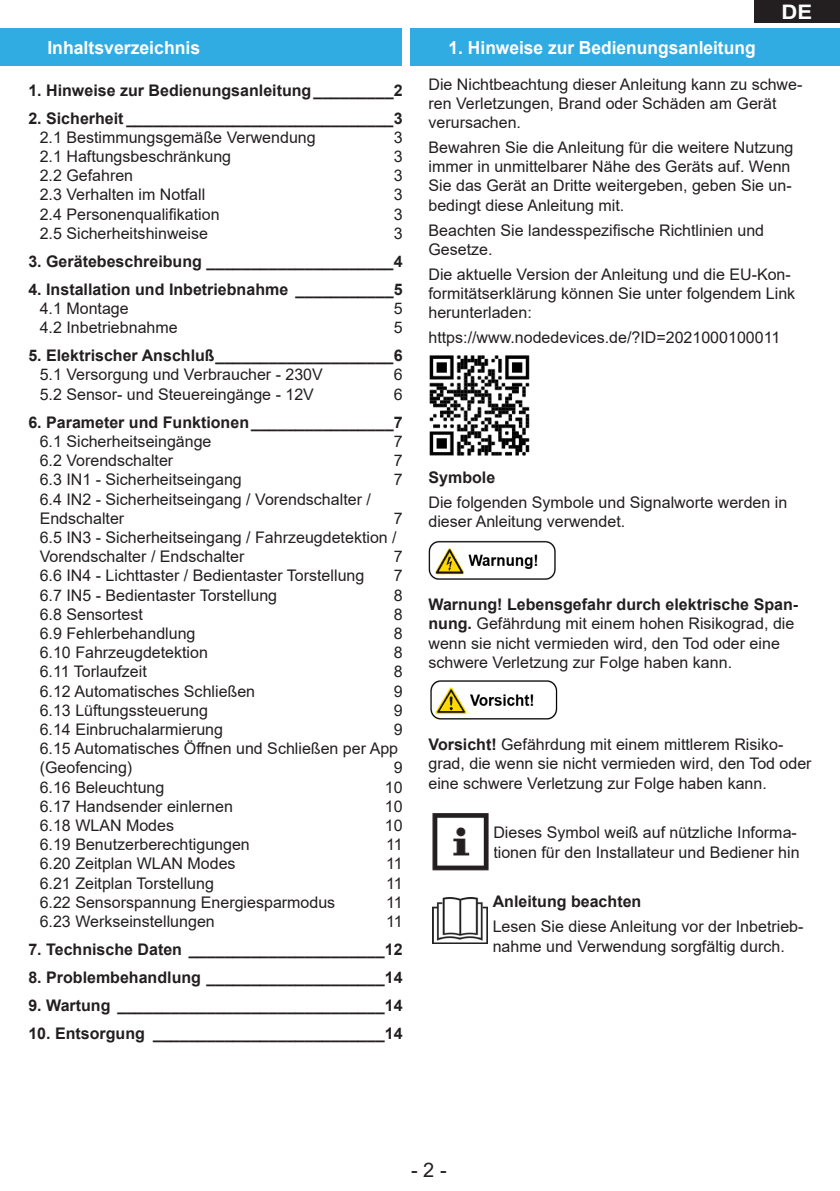
<style>
.page{position:relative;width:840px;height:1191px;background:#fff}
.page>*{position:absolute;margin:0;border:0;box-sizing:border-box;transform-origin:0 0}
.t1{font:20px "Arial";color:#231f20}
.t2{font:700 20px "Arial";color:#fff;scale:1.11 1}
.Überschrift_Balken{font:700 18px "Arial";color:#fff;scale:.96 1}
.Überschrift_Balken_k{font:700 18px "Arial";color:#fff}
.Fließtext{font:16px/19.2px "Arial";color:#231f20}
.Fließtext-2{font:700 16px "Arial";color:#231f20}
.s1{font-weight:700}
</style>
<div class="page">
<div style="left:753px;top:0;width:86px;height:23px;background:#231f20"></div>
<img style="left:428px;top:540px;width:128px;height:40px">
<div style="left:0;top:28px;width:401px;height:38px;background:#31ace2"></div>
<div style="left:410px;top:28px;width:429px;height:38px;background:#31ace2"></div>
<img style="left:429px;top:355px;width:101px;height:101px">
<img style="left:432px;top:897px;width:55px;height:46px">
<img style="left:430px;top:680px;width:127px;height:40px">
<img style="left:432px;top:813px;width:57px;height:58px">
<p class="Überschrift_Balken_k" style="left:47px;top:35px;width:154px">Inhaltsverzeichnis</p>
<p class="Fließtext-2" style="left:28px;top:79px;width:375px">1. Hinweise zur Bedienungsanleitung_________2</p>
<p class="Fließtext-2" style="left:28px;top:107px;width:375px">2. Sicherheit ______________________________3</p>
<p class="Fließtext" style="left:40px;top:127px;width:277px">2.1 Bestimmungsgemäße Verwendung</p>
<p class="Fließtext" style="left:393px;top:127px;width:10px">3</p>
<p class="Fließtext" style="left:40px;top:147px;width:193px">2.1 Haftungsbeschränkung</p>
<p class="Fließtext" style="left:393px;top:147px;width:10px">3</p>
<p class="Fließtext" style="left:40px;top:166px;width:95px">2.2 Gefahren</p>
<p class="Fließtext" style="left:393px;top:166px;width:10px">3</p>
<p class="Fließtext" style="left:40px;top:185px;width:167px">2.3 Verhalten im Notfall</p>
<p class="Fließtext" style="left:393px;top:185px;width:10px">3</p>
<p class="Fließtext" style="left:40px;top:204px;width:181px">2.4 Personenqualifikation</p>
<p class="Fließtext" style="left:393px;top:204px;width:10px">3</p>
<p class="Fließtext" style="left:40px;top:223px;width:170px">2.5 Sicherheitshinweise</p>
<p class="Fließtext" style="left:393px;top:223px;width:10px">3</p>
<p class="Fließtext-2" style="left:28px;top:250px;width:375px">3. Gerätebeschreibung _____________________4</p>
<p class="Fließtext-2" style="left:28px;top:278px;width:375px">4. Installation und Inbetriebnahme ___________5</p>
<p class="Fließtext" style="left:40px;top:299px;width:90px">4.1 Montage</p>
<p class="Fließtext" style="left:393px;top:299px;width:10px">5</p>
<p class="Fließtext" style="left:40px;top:318px;width:139px">4.2 Inbetriebnahme</p>
<p class="Fließtext" style="left:393px;top:318px;width:10px">5</p>
<p class="Fließtext-2" style="left:28px;top:344px;width:375px">5. Elektrischer Anschluß____________________6</p>
<p class="Fließtext" style="left:40px;top:365px;width:284px">5.1 Versorgung und Verbraucher - 230V</p>
<p class="Fließtext" style="left:393px;top:365px;width:10px">6</p>
<p class="Fließtext" style="left:40px;top:384px;width:275px">5.2 Sensor- und Steuereingänge - 12V</p>
<p class="Fließtext" style="left:393px;top:384px;width:10px">6</p>
<p class="Fließtext-2" style="left:28px;top:411px;width:375px">6. Parameter und Funktionen________________7</p>
<p class="Fließtext" style="left:40px;top:431px;width:173px">6.1 Sicherheitseingänge</p>
<p class="Fließtext" style="left:393px;top:431px;width:10px">7</p>
<p class="Fließtext" style="left:40px;top:451px;width:135px">6.2 Vorendschalter</p>
<p class="Fließtext" style="left:393px;top:451px;width:10px">7</p>
<p class="Fließtext" style="left:40px;top:470px;width:203px">6.3 IN1 - Sicherheitseingang</p>
<p class="Fließtext" style="left:393px;top:470px;width:10px">7</p>
<p class="Fließtext" style="left:40px;top:489px;width:332px">6.4 IN2 - Sicherheitseingang / Vorendschalter /<br>Endschalter</p>
<p class="Fließtext" style="left:393px;top:508px;width:10px">7</p>
<p class="Fließtext" style="left:40px;top:527px;width:358px">6.5 IN3 - Sicherheitseingang / Fahrzeugdetektion /<br>Vorendschalter / Endschalter</p>
<p class="Fließtext" style="left:393px;top:547px;width:10px">7</p>
<p class="Fließtext" style="left:40px;top:566px;width:326px">6.6 IN4 - Lichttaster / Bedientaster Torstellung</p>
<p class="Fließtext" style="left:393px;top:566px;width:10px">7</p>
<p class="Fließtext" style="left:40px;top:585px;width:239px">6.7 IN5 - Bedientaster Torstellung</p>
<p class="Fließtext" style="left:393px;top:585px;width:10px">8</p>
<p class="Fließtext" style="left:40px;top:604px;width:105px">6.8 Sensortest</p>
<p class="Fließtext" style="left:393px;top:604px;width:10px">8</p>
<p class="Fließtext" style="left:40px;top:623px;width:157px">6.9 Fehlerbehandlung</p>
<p class="Fließtext" style="left:393px;top:623px;width:10px">8</p>
<p class="Fließtext" style="left:40px;top:643px;width:170px">6.10 Fahrzeugdetektion</p>
<p class="Fließtext" style="left:393px;top:643px;width:10px">8</p>
<p class="Fließtext" style="left:40px;top:662px;width:109px">6.11 Torlaufzeit</p>
<p class="Fließtext" style="left:393px;top:662px;width:10px">8</p>
<p class="Fließtext" style="left:40px;top:681px;width:217px">6.12 Automatisches Schließen</p>
<p class="Fließtext" style="left:393px;top:681px;width:10px">9</p>
<p class="Fließtext" style="left:40px;top:700px;width:170px">6.13 Lüftungssteuerung</p>
<p class="Fließtext" style="left:393px;top:700px;width:10px">9</p>
<p class="Fließtext" style="left:40px;top:719px;width:185px">6.14 Einbruchalarmierung</p>
<p class="Fließtext" style="left:393px;top:719px;width:10px">9</p>
<p class="Fließtext" style="left:40px;top:739px;width:360px">6.15 Automatisches Öffnen und Schließen per App (Geofencing)</p>
<p class="Fließtext" style="left:393px;top:758px;width:10px">9</p>
<p class="Fließtext" style="left:40px;top:777px;width:126px">6.16 Beleuchtung</p>
<p class="Fließtext" style="left:385px;top:777px;width:19px">10</p>
<p class="Fließtext" style="left:40px;top:796px;width:194px">6.17 Handsender einlernen</p>
<p class="Fließtext" style="left:385px;top:796px;width:19px">10</p>
<p class="Fließtext" style="left:40px;top:815px;width:136px">6.18 WLAN Modes</p>
<p class="Fließtext" style="left:385px;top:815px;width:19px">10</p>
<p class="Fließtext" style="left:40px;top:835px;width:211px">6.19 Benutzerberechtigungen</p>
<p class="Fließtext" style="left:386px;top:835px;width:18px">11</p>
<p class="Fließtext" style="left:40px;top:854px;width:197px">6.20 Zeitplan WLAN Modes</p>
<p class="Fließtext" style="left:386px;top:854px;width:18px">11</p>
<p class="Fließtext" style="left:40px;top:873px;width:176px">6.21 Zeitplan Torstellung</p>
<p class="Fließtext" style="left:386px;top:873px;width:18px">11</p>
<p class="Fließtext" style="left:40px;top:892px;width:297px">6.22 Sensorspannung Energiesparmodus</p>
<p class="Fließtext" style="left:386px;top:892px;width:18px">11</p>
<p class="Fließtext" style="left:40px;top:911px;width:176px">6.23 Werkseinstellungen</p>
<p class="Fließtext" style="left:386px;top:911px;width:18px">11</p>
<p class="Fließtext-2" style="left:28px;top:938px;width:375px">7. Technische Daten ______________________12</p>
<p class="Fließtext-2" style="left:28px;top:966px;width:375px">8. Problembehandlung ____________________14</p>
<p class="Fließtext-2" style="left:28px;top:994px;width:375px">9. Wartung ______________________________14</p>
<p class="Fließtext-2" style="left:28px;top:1022px;width:375px">10. Entsorgung __________________________14</p>
<p class="Überschrift_Balken" style="left:448px;top:35px;width:321px">1. Hinweise zur Bedienungsanleitung</p>
<p class="t2" style="left:781px;top:-2px;width:29px">DE</p>
<p class="Fließtext" style="left:428px;top:74px;width:375px">Die Nichtbeachtung dieser Anleitung kann zu schwe&shy;ren Verletzungen, Brand oder Schäden am Gerät verursachen.</p>
<p class="Fließtext" style="left:428px;top:138px;width:366px">Bewahren Sie die Anleitung für die weitere Nutzung immer in unmittelbarer Nähe des Geräts auf. Wenn Sie das Gerät an Dritte weitergeben, geben Sie un&shy;bedingt diese Anleitung mit.</p>
<p class="Fließtext" style="left:428px;top:220px;width:337px">Beachten Sie landesspezifische Richtlinien und<br>Gesetze.</p>
<p class="Fließtext" style="left:428px;top:264px;width:368px">Die aktuelle Version der Anleitung und die EU-Kon&shy;formitätserklärung können Sie unter folgendem Link herunterladen:</p>
<p class="Fließtext" style="left:428px;top:327px;width:353px">https://www.nodedevices.de/?ID=2021000100011</p>
<p class="Fließtext-2" style="left:428px;top:466px;width:68px">Symbole</p>
<p class="Fließtext" style="left:428px;top:492px;width:360px">Die folgenden Symbole und Signalworte werden in dieser Anleitung verwendet.</p>
<p class="Fließtext" style="left:428px;top:595px;width:371px"><span class="s1">Warnung! Lebensgefahr durch elektrische Span&shy;nung.</span> Gefährdung mit einem hohen Risikograd, die wenn sie nicht vermieden wird, den Tod oder eine schwere Verletzung zur Folge haben kann.</p>
<p class="Fließtext" style="left:428px;top:735px;width:384px"><span class="s1">Vorsicht!</span> Gefährdung mit einem mittlerem Risiko&shy;grad, die wenn sie nicht vermieden wird, den Tod oder eine schwere Verletzung zur Folge haben kann.</p>
<p class="Fließtext" style="left:493px;top:823px;width:307px">Dieses Symbol weiß auf nützliche Informa&shy;tionen für den Installateur und Bediener hin</p>
<p class="Fließtext-2" style="left:492px;top:890px;width:150px">Anleitung beachten</p>
<p class="Fließtext" style="left:492px;top:917px;width:312px">Lesen Sie diese Anleitung vor der Inbetrieb&shy;nahme und Verwendung sorgfältig durch.</p>
<p class="t1" style="left:411px;top:1156px;width:37px">- 2 -</p>
</div>
